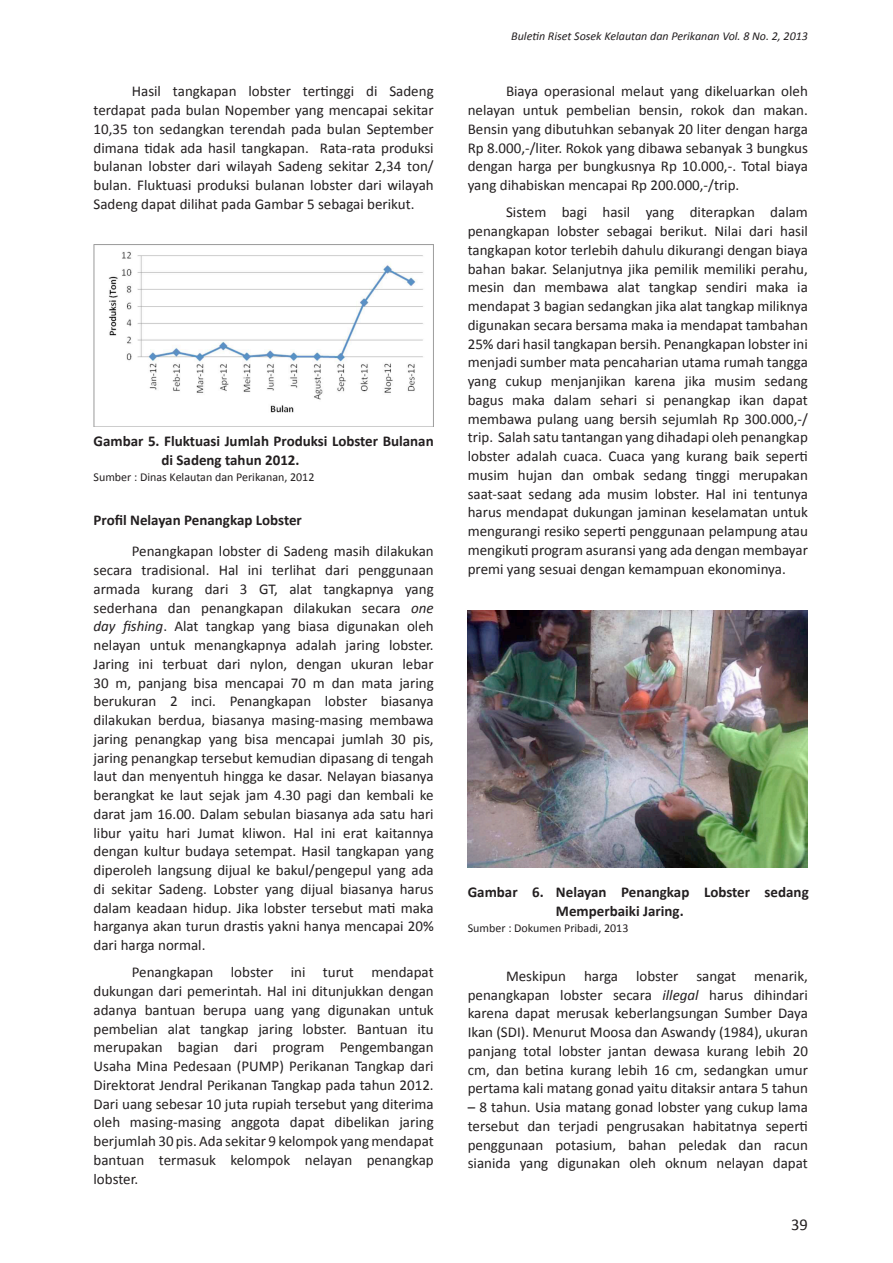
<style>
.page{position:relative;width:893px;height:1263px;background:#fff}
.page>*{position:absolute;margin:0;border:0;box-sizing:border-box;transform-origin:0 0}
.t1{font:16.5px "Calibri";color:#231f20}
.ISI{font:15px/18.8px "Calibri";color:#231f20;text-align:justify}
.JUDUL_TABEL{font:700 15px/18.8px "Calibri";color:#231f20}
.BAB{font:700 15px "Calibri";color:#231f20}
.footnote{font:12px "Calibri";color:#231f20}
.t2{font:italic 12px "Calibri";color:#231f20}
.s1{font-style:italic}
.s2{color:#fff}
</style>
<div class="page">
<img style="left:94px;top:244px;width:340px;height:182px">
<img style="left:468px;top:610px;width:340px;height:257px">
<p class="ISI" style="left:94px;top:81px;width:342px;text-indent:38px">Hasil tangkapan lobster tertinggi di Sadeng terdapat pada bulan Nopember yang mencapai sekitar 10,35 ton sedangkan terendah pada bulan September dimana tidak ada hasil tangkapan. Rata-rata produksi bulanan lobster dari wilayah Sadeng sekitar 2,34 ton/ bulan. Fluktuasi produksi bulanan lobster dari wilayah Sadeng dapat dilihat pada Gambar 5 sebagai berikut.</p>
<p class="JUDUL_TABEL" style="left:161px;top:431px;width:274px;text-indent:-68px">Gambar 5. Fluktuasi Jumlah Produksi Lobster Bulanan di Sadeng tahun 2012.</p>
<p class="footnote" style="left:94px;top:470px;width:222px">Sumber : Dinas Kelautan dan Perikanan, 2012</p>
<p class="BAB" style="left:94px;top:510px;width:210px">Profil Nelayan Penangkap Lobster</p>
<p class="ISI" style="left:94px;top:541px;width:342px;text-indent:38px">Penangkapan lobster di Sadeng masih dilakukan secara tradisional. Hal ini terlihat dari penggunaan armada kurang dari 3 GT, alat tangkapnya yang sederhana dan penangkapan dilakukan secara <span class="s1">one day fishing</span>. Alat tangkap yang biasa digunakan oleh nelayan untuk menangkapnya adalah jaring lobster.<br>Jaring ini terbuat dari nylon, dengan ukuran lebar 30 m, panjang bisa mencapai 70 m dan mata jaring berukuran 2 inci. Penangkapan lobster biasanya dilakukan berdua, biasanya masing-masing membawa jaring penangkap yang bisa mencapai jumlah 30 pis, jaring penangkap tersebut kemudian dipasang di tengah laut dan menyentuh hingga ke dasar. Nelayan biasanya berangkat ke laut sejak jam 4.30 pagi dan kembali ke darat jam 16.00. Dalam sebulan biasanya ada satu hari libur yaitu hari Jumat kliwon. Hal ini erat kaitannya dengan kultur budaya setempat. Hasil tangkapan yang diperoleh langsung dijual ke bakul/pengepul yang ada di sekitar Sadeng. Lobster yang dijual biasanya harus dalam keadaan hidup. Jika lobster tersebut mati maka harganya akan turun drastis yakni hanya mencapai 20% dari harga normal.</p>
<p class="ISI" style="left:94px;top:962px;width:342px;text-indent:38px">Penangkapan lobster ini turut mendapat dukungan dari pemerintah. Hal ini ditunjukkan dengan adanya bantuan berupa uang yang digunakan untuk pembelian alat tangkap jaring lobster. Bantuan itu merupakan bagian dari program Pengembangan Usaha Mina Pedesaan (PUMP) Perikanan Tangkap dari Direktorat Jendral Perikanan Tangkap pada tahun 2012.<br>Dari uang sebesar 10 juta rupiah tersebut yang diterima oleh masing-masing anggota dapat dibelikan jaring berjumlah 30 pis. Ada sekitar 9 kelompok yang mendapat bantuan termasuk kelompok nelayan penangkap lobster.</p>
<p class="t2" style="left:511px;top:29px;width:298px">Buletin Riset Sosek Kelautan dan Perikanan Vol. 8 No. 2, 2013</p>
<p class="ISI" style="left:468px;top:81px;width:342px;text-indent:38px">Biaya operasional melaut yang dikeluarkan oleh nelayan untuk pembelian bensin, rokok dan makan.<br>Bensin yang dibutuhkan sebanyak 20 liter dengan harga Rp 8.000,-/liter. Rokok yang dibawa sebanyak 3 bungkus dengan harga per bungkusnya Rp 10.000,-. Total biaya yang dihabiskan mencapai Rp 200.000,-/trip.</p>
<p class="ISI" style="left:468px;top:202px;width:342px;text-indent:38px">Sistem bagi hasil yang diterapkan dalam penangkapan lobster sebagai berikut. Nilai dari hasil tangkapan kotor terlebih dahulu dikurangi dengan biaya bahan bakar. Selanjutnya jika pemilik memiliki perahu, mesin dan membawa alat tangkap sendiri maka ia mendapat 3 bagian sedangkan jika alat tangkap miliknya digunakan secara bersama maka ia mendapat tambahan 25% dari hasil tangkapan bersih. Penangkapan lobster ini menjadi sumber mata pencaharian utama rumah tangga yang cukup menjanjikan karena jika musim sedang bagus maka dalam sehari si penangkap ikan dapat membawa pulang uang bersih sejumlah Rp 300.000,-/ trip. Salah satu tantangan yang dihadapi oleh penangkap lobster adalah cuaca. Cuaca yang kurang baik seperti musim hujan dan ombak sedang tinggi merupakan saat-saat sedang ada musim lobster. Hal ini tentunya harus mendapat dukungan jaminan keselamatan untuk mengurangi resiko seperti penggunaan pelampung atau mengikuti program asuransi yang ada dengan membayar premi yang sesuai dengan kemampuan ekonominya.</p>
<p class="JUDUL_TABEL" style="left:556px;top:882px;width:254px;text-indent:-88px">Gambar 6.<span class="s2">...</span>Nelayan Penangkap Lobster sedang<br>Memperbaiki Jaring.</p>
<p class="footnote" style="left:468px;top:920px;width:162px">Sumber : Dokumen Pribadi, 2013</p>
<p class="ISI" style="left:468px;top:966px;width:342px;text-indent:38px">Meskipun harga lobster sangat menarik, penangkapan lobster secara <span class="s1">illegal</span> harus dihindari karena dapat merusak keberlangsungan Sumber Daya Ikan (SDI). Menurut Moosa dan Aswandy (1984), ukuran panjang total lobster jantan dewasa kurang lebih 20 cm, dan betina kurang lebih 16 cm, sedangkan umur pertama kali matang gonad yaitu ditaksir antara 5 tahun</p>
<p class="ISI" style="left:468px;top:1097px;width:342px">– 8 tahun. Usia matang gonad lobster yang cukup lama tersebut dan terjadi pengrusakan habitatnya seperti penggunaan potasium, bahan peledak dan racun sianida yang digunakan oleh oknum nelayan dapat</p>
<p class="t1" style="left:791px;top:1214px;width:18px">39</p>
</div>
